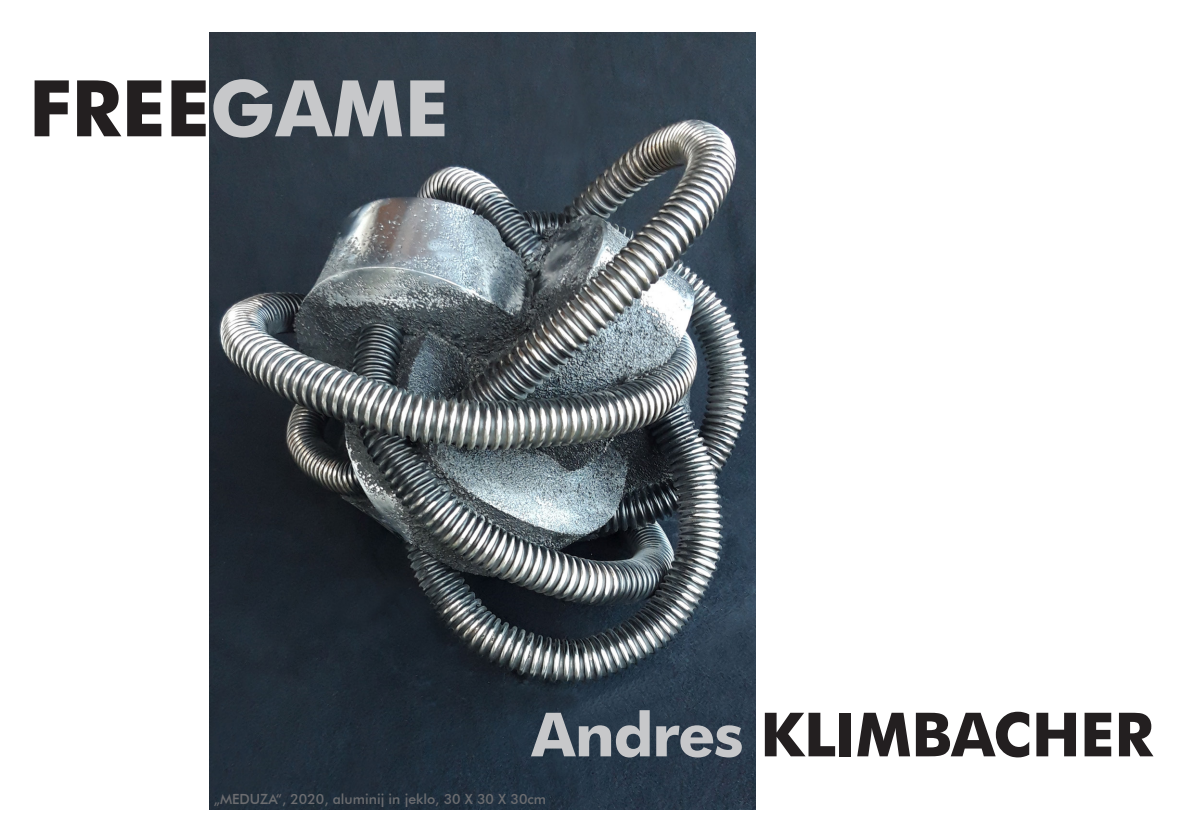
<style>
.page{position:relative;width:1191px;height:840px;background:#fff}
.page>*{position:absolute;margin:0;border:0;box-sizing:border-box;transform-origin:0 0}
.t1{font:700 78px "Futura BT";color:#231f20}
.t2{font:700 60.8px "Futura BT";letter-spacing:-.015em;color:#231f20}
.t3{font:500 14px "Futura BT";color:#6c6d70}
.s1{color:#c7c8ca}
</style>
<div class="page">
<img style="left:210px;top:33px;width:545px;height:775px">
<p class="t1" style="left:29px;top:61px;width:421px">FREE<span class="s1">GAME</span></p>
<p class="t2" style="left:531px;top:697px;width:623px"><span class="s1">Andres</span> KLIMBACHER</p>
<p class="t3" style="left:214px;top:789px;width:334px">„MEDUZA“, 2020, aluminij in jeklo, 30 X 30 X 30cm</p>
</div>
